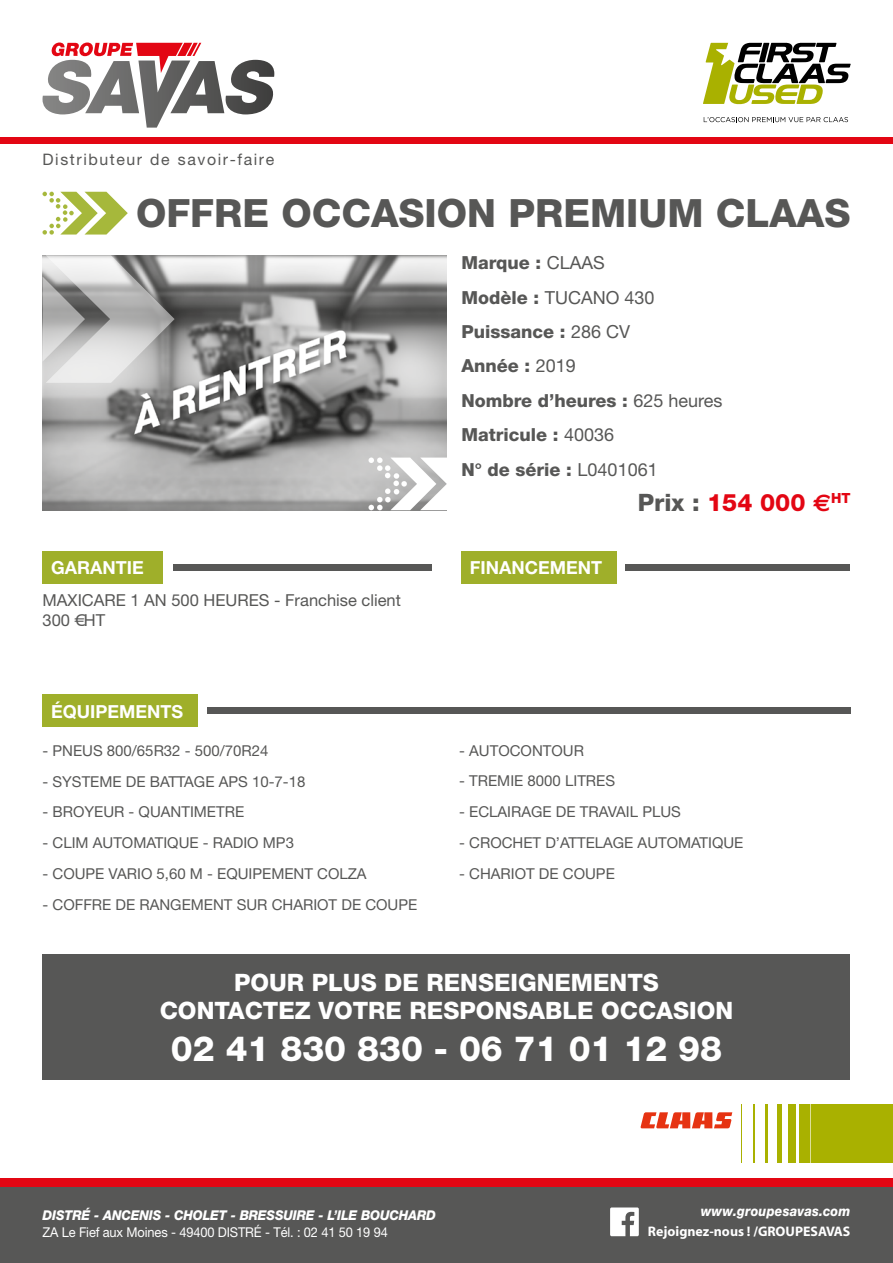
<style>
.page{position:relative;width:893px;height:1263px;background:#fff}
.page>*{position:absolute;margin:0;border:0;box-sizing:border-box;transform-origin:0 0}
.t1{font:800 39px "Helvetica Neue";color:#575756}
.t2{font:800 34.8px "Helvetica Neue";color:#fff}
.t3{font:800 24px/28.8px "Helvetica Neue";color:#fff;text-align:center}
.t4{font:800 24px "Helvetica Neue";color:#e30613}
.t5{font:800 18px/34.3px "Helvetica Neue";color:#575756}
.t6{font:700 18px "Helvetica Neue";color:#fff}
.t7{font:16.5px/19.8px "Helvetica Neue";color:#575756}
.t8{font:15.9px "Helvetica Neue";letter-spacing:.1em;color:#575756}
.t9{font:15px "Helvetica Neue";color:#575756}
.t10{font:italic 800 14.1px "Helvetica Neue";letter-spacing:.015em;color:#fff;scale:.9 1}
.t11{font:700 13.8px "Myriad";color:#fff}
.t12{font:italic 800 13.5px "Helvetica Neue";letter-spacing:-.01em;color:#fff;scale:.95 1}
.t13{font:13.5px "Helvetica Neue";letter-spacing:-.01em;color:#fff;scale:.95 1}
.s1{font-weight:400}
.s2{color:#575756}
.s3{font-family:"Euro Sans";font-weight:700}
</style>
<div class="page">
<div style="left:0;top:138px;width:893px;height:6px;background:#e30613"></div>
<svg style="left:43px;top:43px;width:232px;height:85px"></svg>
<div style="left:0;top:1186px;width:893px;height:77px;background:#575756"></div>
<div style="left:0;top:1178px;width:893px;height:8px;background:#e30613"></div>
<svg style="left:610px;top:1207px;width:29px;height:29px"></svg>
<svg style="left:641px;top:1112px;width:91px;height:16px"></svg>
<div style="left:811px;top:1104px;width:82px;height:58px;background:#a9b100"></div>
<div style="left:800px;top:1104px;width:10px;height:58px;background:#a9b100"></div>
<div style="left:789px;top:1104px;width:7px;height:58px;background:#a9b100"></div>
<div style="left:777px;top:1104px;width:5px;height:58px;background:#a9b100"></div>
<hr style="left:766px;top:1104px;width:2px;height:58px;background:#a9b100">
<hr style="left:741px;top:1104px;width:1px;height:58px;background:#a9b100">
<hr style="left:754px;top:1104px;width:1px;height:58px;background:#a9b100">
<svg style="left:703px;top:43px;width:148px;height:61px"></svg>
<svg style="left:704px;top:117px;width:144px;height:5px"></svg>
<div style="left:43px;top:954px;width:807px;height:126px;background:#575756"></div>
<svg style="left:43px;top:192px;width:85px;height:43px"></svg>
<div style="left:173px;top:564px;width:259px;height:6px;background:#575756"></div>
<div style="left:625px;top:564px;width:225px;height:6px;background:#575756"></div>
<div style="left:207px;top:707px;width:643px;height:6px;background:#575756"></div>
<div style="left:43px;top:551px;width:120px;height:32px;background:#9faf2a"></div>
<div style="left:461px;top:551px;width:155px;height:32px;background:#9faf2a"></div>
<div style="left:43px;top:694px;width:155px;height:33px;background:#9faf2a"></div>
<img style="left:43px;top:255px;width:403px;height:255px">
<svg style="left:368px;top:457px;width:79px;height:53px"></svg>
<svg style="left:43px;top:255px;width:132px;height:128px;background:#b9b9b9"></svg>
<p class="t8" style="left:43px;top:150px;width:233px">Distributeur de savoir-faire</p>
<h1 class="t1" style="left:136px;top:190px;width:716px">OFFRE OCCASION PREMIUM CLAAS</h1>
<p class="t5" style="left:461px;top:246px;width:263px">Marque : <span class="s1">CLAAS<br></span>Modèle : <span class="s1">TUCANO 430<br></span>Puissance : <span class="s1">286 CV<br></span>Année : <span class="s1">2019<br></span>Nombre d’heures : <span class="s1">625 heures<br></span>Matricule : <span class="s1">40036<br></span>N° de série : <span class="s1">L0401061</span></p>
<h3 class="t4" style="left:638px;top:488px;width:214px"><span class="s2">Prix :</span> 154 000 <span class="s3">e</span><sup>HT</sup></h3>
<p class="t6" style="left:51px;top:557px;width:94px">GARANTIE</p>
<p class="t6" style="left:470px;top:557px;width:134px">FINANCEMENT</p>
<p class="t7" style="left:43px;top:590px;width:360px">MAXICARE 1 AN 500 HEURES - Franchise client<br>300 € HT</p>
<p class="t6" style="left:51px;top:700px;width:133px">ÉQUIPEMENTS</p>
<p class="t9" style="left:43px;top:742px;width:227px">- PNEUS 800/65R32 - 500/70R24</p>
<p class="t9" style="left:43px;top:772px;width:264px">- SYSTEME DE BATTAGE APS 10-7-18</p>
<p class="t9" style="left:43px;top:803px;width:203px">- BROYEUR - QUANTIMETRE</p>
<p class="t9" style="left:43px;top:834px;width:253px">- CLIM AUTOMATIQUE - RADIO MP3</p>
<p class="t9" style="left:43px;top:865px;width:326px">- COUPE VARIO 5,60 M - EQUIPEMENT COLZA</p>
<p class="t9" style="left:43px;top:895px;width:376px">- COFFRE DE RANGEMENT SUR CHARIOT DE COUPE</p>
<p class="t9" style="left:459px;top:741px;width:126px">- AUTOCONTOUR</p>
<p class="t9" style="left:459px;top:772px;width:157px">- TREMIE 8000 LITRES</p>
<p class="t9" style="left:459px;top:803px;width:223px">- ECLAIRAGE DE TRAVAIL PLUS</p>
<p class="t9" style="left:459px;top:834px;width:286px">- CROCHET D’ATTELAGE AUTOMATIQUE</p>
<p class="t9" style="left:459px;top:864px;width:157px">- CHARIOT DE COUPE</p>
<h3 class="t3" style="left:160px;top:967px;width:575px">POUR PLUS DE RENSEIGNEMENTS<br>CONTACTEZ VOTRE RESPONSABLE OCCASION</h3>
<h2 class="t2" style="left:171px;top:1028px;width:553px">02 41 830 830 - 06 71 01 12 98</h2>
<p class="t12" style="left:43px;top:1207px;width:416px">DISTRÉ - ANCENIS - CHOLET - BRESSUIRE - L’ILE BOUCHARD</p>
<p class="t13" style="left:43px;top:1224px;width:365px">ZA Le Fief aux Moines - 49400 DISTRÉ - Tél. : 02 41 50 19 94</p>
<p class="t10" style="left:701px;top:1202px;width:168px">www.groupesavas.com</p>
<p class="t11" style="left:648px;top:1224px;width:204px">Rejoignez-nous ! /GROUPESAVAS</p>
</div>
